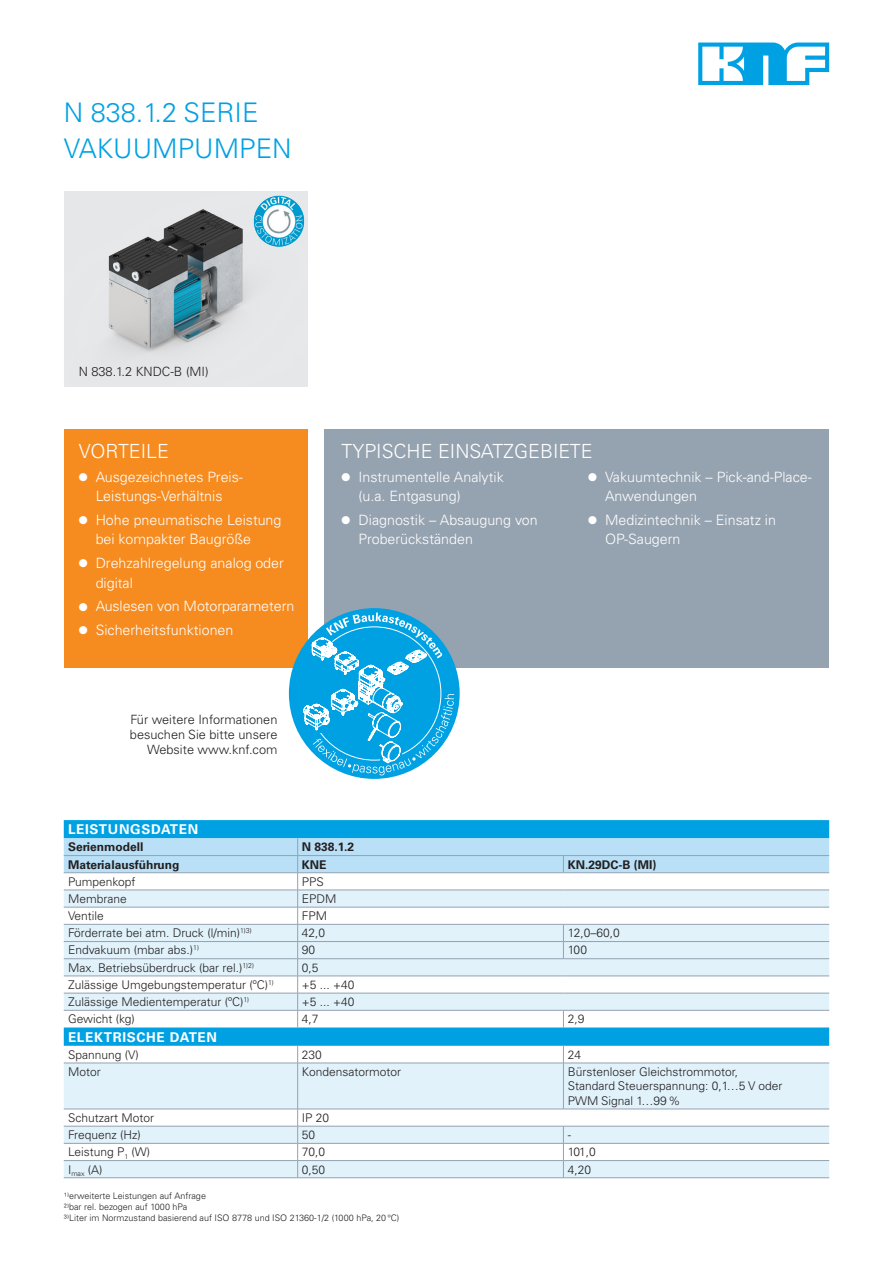
<style>
.page{position:relative;width:893px;height:1263px;background:#fff}
.page>*{position:absolute;margin:0;border:0;box-sizing:border-box;transform-origin:0 0}
.Headline{font:300 27px "Univers LT Pro 45";color:#00a1e3}
.Subline{font:300 19.5px "Univers LT Pro 45";color:#fff}
.t1{font:300 14.25px/19.5px "Univers LT Pro 45";color:#fff}
.Titel_Headline_Tabelle{font:700 13.5px "Univers LT Pro 65";letter-spacing:.05em;color:#fff}
.Bildbezeichnung{font:300 12.75px/15px "Univers LT Pro 45";color:#231f20;text-align:right}
.Fließtext_Tabelle{font:300 12px/14.4px "Univers LT Pro 45";color:#231f20}
.Titel_Kopfzeile_Tabelle{font:700 12px "Univers LT Pro 65";color:#231f20}
.Druckkennung{font:300 9px/10.8px "Univers LT Pro 45";color:#231f20}
</style>
<div class="page">
<div style="left:64px;top:429px;width:244px;height:239px;background:#f68b1f"></div>
<div style="left:325px;top:429px;width:504px;height:239px;background:#95a2b0"></div>
<svg style="left:698px;top:43px;width:131px;height:42px"></svg>
<svg style="left:64px;top:820px;width:765px;height:226px;background:#05a2e3"></svg>
<svg style="left:64px;top:1064px;width:765px;height:113px;fill:#e1f2fb"></svg>
<hr style="left:64px;top:1063px;width:234px;height:1px;background:#95a2b0">
<hr style="left:298px;top:1063px;width:265px;height:1px;background:#95a2b0">
<hr style="left:64px;top:1109px;width:234px;height:1px;background:#95a2b0">
<hr style="left:298px;top:1109px;width:265px;height:1px;background:#95a2b0">
<hr style="left:64px;top:1126px;width:234px;height:1px;background:#95a2b0">
<hr style="left:64px;top:1143px;width:234px;height:1px;background:#95a2b0">
<hr style="left:298px;top:1143px;width:265px;height:1px;background:#95a2b0">
<hr style="left:64px;top:1160px;width:234px;height:1px;background:#95a2b0">
<hr style="left:298px;top:1160px;width:265px;height:1px;background:#95a2b0">
<hr style="left:64px;top:1177px;width:234px;height:1px;background:#95a2b0">
<hr style="left:298px;top:1177px;width:265px;height:1px;background:#95a2b0">
<svg style="left:297px;top:1046px;width:1px;height:17px"></svg>
<svg style="left:563px;top:1046px;width:1px;height:17px"></svg>
<hr style="left:297px;top:1063px;width:1px;height:46px;background:#95a2b0">
<hr style="left:563px;top:1063px;width:266px;height:1px;background:#95a2b0">
<hr style="left:563px;top:1063px;width:1px;height:46px;background:#95a2b0">
<svg style="left:563px;top:1127px;width:1px;height:50px"></svg>
<hr style="left:563px;top:1109px;width:266px;height:1px;background:#95a2b0">
<hr style="left:563px;top:1143px;width:266px;height:1px;background:#95a2b0">
<hr style="left:563px;top:1160px;width:266px;height:1px;background:#95a2b0">
<hr style="left:563px;top:1177px;width:266px;height:1px;background:#95a2b0">
<svg style="left:64px;top:838px;width:765px;height:189px"></svg>
<hr style="left:563px;top:993px;width:266px;height:1px;background:#95a2b0">
<hr style="left:298px;top:1010px;width:265px;height:1px;background:#95a2b0">
<hr style="left:563px;top:1010px;width:266px;height:1px;background:#95a2b0">
<svg style="left:297px;top:1109px;width:1px;height:68px"></svg>
<hr style="left:298px;top:1126px;width:265px;height:1px;background:#95a2b0">
<hr style="left:563px;top:1126px;width:266px;height:1px;background:#95a2b0">
<div style="left:289px;top:608px;width:171px;height:171px;background:#00a1e3;border-radius:50%"></div>
<svg style="left:292px;top:612px;width:162px;height:163px"></svg>
<img style="left:64px;top:191px;width:244px;height:196px">
<img style="left:251px;top:191px;width:57px;height:59px">
<p class="Headline" style="left:64px;top:94px;width:196px">N 838.1.2 SERIE</p>
<p class="Headline" style="left:64px;top:130px;width:229px">VAKUUMPUMPEN</p>
<p class="Bildbezeichnung" style="left:79px;top:364px;width:132px">N 838.1.2 KNDC-B (MI)</p>
<p class="Subline" style="left:79px;top:438px;width:92px">VORTEILE</p>
<p class="t1" style="left:79px;top:466px;width:166px;text-align:center">● Ausgezeichnetes Preis-<br>Leistungs-Verhältnis</p>
<p class="t1" style="left:96px;top:510px;width:187px;text-indent:-17px">● Hohe pneumatische Leistung bei kompakter Baugröße</p>
<p class="t1" style="left:96px;top:553px;width:190px;text-indent:-17px">● Drehzahlregelung analog oder digital</p>
<p class="t1" style="left:79px;top:596px;width:217px">● Auslesen von Motorparametern</p>
<p class="t1" style="left:79px;top:620px;width:156px">● Sicherheitsfunktionen</p>
<p class="Bildbezeichnung" style="left:130px;top:712px;width:149px">Für weitere Informationen besuchen Sie bitte unsere<br>Website www.knf.com</p>
<p class="Subline" style="left:342px;top:438px;width:253px">TYPISCHE EINSATZGEBIETE</p>
<p class="t1" style="left:359px;top:466px;width:147px;text-indent:-17px">● Instrumentelle Analytik (u.a. Entgasung)</p>
<p class="t1" style="left:359px;top:510px;width:181px;text-indent:-17px">● Diagnostik – Absaugung von<br>Proberückständen</p>
<p class="t1" style="left:605px;top:466px;width:208px;text-indent:-17px">● Vakuumtechnik – Pick-and-Place-<br>Anwendungen</p>
<p class="t1" style="left:605px;top:510px;width:173px;text-indent:-17px">● Medizintechnik – Einsatz in<br>OP-Saugern</p>
<p class="Titel_Headline_Tabelle" style="left:68px;top:820px;width:132px">LEISTUNGSDATEN</p>
<p class="Titel_Kopfzeile_Tabelle" style="left:68px;top:839px;width:77px">Serienmodell</p>
<p class="Titel_Kopfzeile_Tabelle" style="left:302px;top:839px;width:54px">N 838.1.2</p>
<p class="Titel_Kopfzeile_Tabelle" style="left:68px;top:856px;width:113px">Materialausführung</p>
<p class="Titel_Kopfzeile_Tabelle" style="left:302px;top:856px;width:26px">KNE</p>
<p class="Titel_Kopfzeile_Tabelle" style="left:568px;top:856px;width:90px">KN.29DC-B (MI)</p>
<p class="Fließtext_Tabelle" style="left:68px;top:874px;width:69px">Pumpenkopf</p>
<p class="Fließtext_Tabelle" style="left:302px;top:874px;width:23px">PPS</p>
<p class="Fließtext_Tabelle" style="left:68px;top:891px;width:60px">Membrane</p>
<p class="Fließtext_Tabelle" style="left:302px;top:891px;width:36px">EPDM</p>
<p class="Fließtext_Tabelle" style="left:68px;top:908px;width:37px">Ventile</p>
<p class="Fließtext_Tabelle" style="left:302px;top:908px;width:27px">FPM</p>
<p class="Fließtext_Tabelle" style="left:68px;top:925px;width:185px">Förderrate bei atm. Druck (l/min)<sup>1)3)</sup></p>
<p class="Fließtext_Tabelle" style="left:302px;top:925px;width:25px">42,0</p>
<p class="Fließtext_Tabelle" style="left:568px;top:925px;width:54px">12,0–60,0</p>
<p class="Fließtext_Tabelle" style="left:68px;top:943px;width:132px">Endvakuum (mbar abs.)<sup>1)</sup></p>
<p class="Fließtext_Tabelle" style="left:302px;top:943px;width:15px">90</p>
<p class="Fließtext_Tabelle" style="left:568px;top:943px;width:21px">100</p>
<p class="Fließtext_Tabelle" style="left:68px;top:960px;width:187px">Max. Betriebsüberdruck (bar rel.)<sup>1)2)</sup></p>
<p class="Fließtext_Tabelle" style="left:302px;top:960px;width:18px">0,5</p>
<p class="Fließtext_Tabelle" style="left:68px;top:977px;width:207px">Zulässige Umgebungstemperatur (ºC)<sup>1)</sup></p>
<p class="Fließtext_Tabelle" style="left:302px;top:977px;width:54px">+5 ... +40</p>
<p class="Fließtext_Tabelle" style="left:68px;top:994px;width:183px">Zulässige Medientemperatur (ºC)<sup>1)</sup></p>
<p class="Fließtext_Tabelle" style="left:302px;top:994px;width:54px">+5 ... +40</p>
<p class="Fließtext_Tabelle" style="left:68px;top:1011px;width:68px">Gewicht (kg)</p>
<p class="Fließtext_Tabelle" style="left:302px;top:1011px;width:18px">4,7</p>
<p class="Fließtext_Tabelle" style="left:568px;top:1011px;width:18px">2,9</p>
<p class="Titel_Headline_Tabelle" style="left:68px;top:1027px;width:151px">ELEKTRISCHE DATEN</p>
<p class="Fließtext_Tabelle" style="left:68px;top:1047px;width:72px">Spannung (V)</p>
<p class="Fließtext_Tabelle" style="left:302px;top:1047px;width:22px">230</p>
<p class="Fließtext_Tabelle" style="left:568px;top:1047px;width:15px">24</p>
<p class="Fließtext_Tabelle" style="left:68px;top:1064px;width:34px">Motor</p>
<p class="Fließtext_Tabelle" style="left:302px;top:1064px;width:101px">Kondensatormotor</p>
<p class="Fließtext_Tabelle" style="left:568px;top:1064px;width:216px">Bürstenloser Gleichstrommotor,<br>Standard Steuerspannung: 0,1…5 V oder<br>PWM Signal 1…99%</p>
<p class="Fließtext_Tabelle" style="left:68px;top:1110px;width:87px">Schutzart Motor</p>
<p class="Fließtext_Tabelle" style="left:302px;top:1110px;width:29px">IP 20</p>
<p class="Fließtext_Tabelle" style="left:68px;top:1127px;width:74px">Frequenz (Hz)</p>
<p class="Fließtext_Tabelle" style="left:302px;top:1127px;width:15px">50</p>
<p class="Fließtext_Tabelle" style="left:568px;top:1127px;width:5px">-</p>
<p class="Fließtext_Tabelle" style="left:68px;top:1144px;width:84px">Leistung P<sub>1</sub> (W)</p>
<p class="Fließtext_Tabelle" style="left:302px;top:1144px;width:25px">70,0</p>
<p class="Fließtext_Tabelle" style="left:568px;top:1144px;width:30px">101,0</p>
<p class="Fließtext_Tabelle" style="left:68px;top:1162px;width:36px">I<sub>max</sub> (A)</p>
<p class="Fließtext_Tabelle" style="left:302px;top:1162px;width:25px">0,50</p>
<p class="Fließtext_Tabelle" style="left:568px;top:1162px;width:25px">4,20</p>
<p class="Druckkennung" style="left:64px;top:1190px;width:337px">¹⁾erweiterte Leistungen auf Anfrage<br>²⁾bar rel. bezogen auf 1000 hPa<br>³⁾Liter im Normzustand basierend auf ISO 8778 und ISO 21360-1/2 (1000 hPa, 20°C)</p>
</div>
